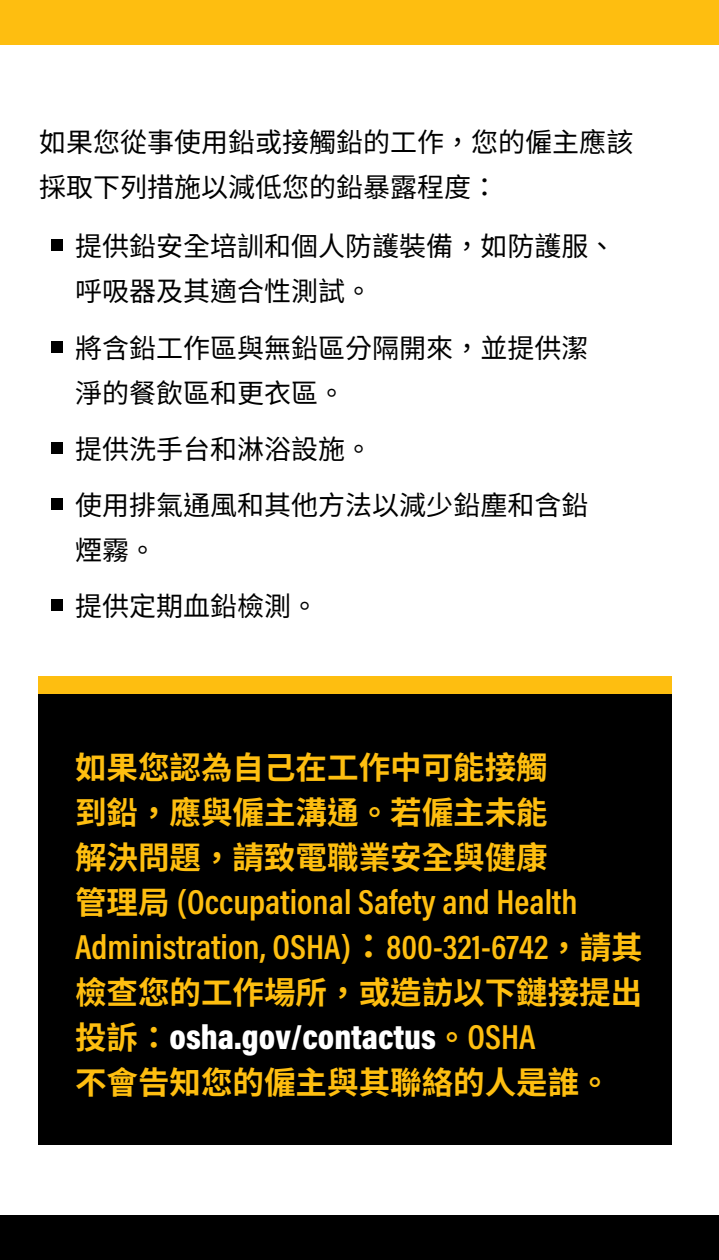
<style>
.page{position:relative;width:719px;height:1260px;background:#fff}
.page>*{position:absolute;margin:0;border:0;box-sizing:border-box;transform-origin:0 0}
.t1{font:600 35px/45px "Acumin Pro Cond";color:#febe10}
.t2{font:900 35px "Acumin Pro Cond";color:#fff}
.t3{font:700 31.5px/45px "Noto Sans CJ Ktc";color:#febe10;text-align:justify}
.t4{font:27px/45px "Noto Sans CJ Ktc";color:#000}
.s1{font-family:"Noto Sans CJ Ktc";font-weight:700;font-size:31.5px}
.s2{font-family:"Noto Sans CJ Ktc";font-weight:700}
.s3{font-family:"Noto Sans CJ Ktc";font-weight:700;font-size:31.5px;color:#febe10}
.s4{font-weight:600;color:#febe10}
</style>
<div class="page">
<div style="left:38px;top:679px;width:634px;height:466px;background:#000"></div>
<div style="left:0;top:0;width:719px;height:45px;background:#febe10"></div>
<div style="left:51px;top:239px;width:12px;height:12px;background:#000"></div>
<div style="left:51px;top:341px;width:12px;height:12px;background:#000"></div>
<div style="left:51px;top:442px;width:12px;height:12px;background:#000"></div>
<div style="left:51px;top:498px;width:12px;height:12px;background:#000"></div>
<div style="left:51px;top:599px;width:12px;height:12px;background:#000"></div>
<div style="left:0;top:1215px;width:719px;height:45px;background:#000"></div>
<div style="left:38px;top:677px;width:634px;height:17px;background:#febe10"></div>
<p class="t4" style="left:39px;top:120px;width:596px">如果您從事使用鉛或接觸鉛的工作，您的僱主應該採取下列措施以減低您的鉛暴露程度：</p>
<p class="t4" style="left:75px;top:224px;width:541px">提供鉛安全培訓和個人防護裝備，如防護服、呼吸器及其適合性測試。</p>
<p class="t4" style="left:75px;top:326px;width:514px">將含鉛工作區與無鉛區分隔開來，並提供潔淨的餐飲區和更衣區。</p>
<p class="t4" style="left:75px;top:427px;width:298px">提供洗手台和淋浴設施。</p>
<p class="t4" style="left:75px;top:483px;width:514px">使用排氣通風和其他方法以減少鉛塵和含鉛煙霧。</p>
<p class="t4" style="left:75px;top:584px;width:245px">提供定期血鉛檢測。</p>
<p class="t3" style="left:75px;top:746px;width:474px">如果您認為自己在工作中可能接觸到鉛，應與僱主溝通。若僱主未能解決問題，請致電職業安全與健康</p>
<p class="t1" style="left:75px;top:879px;width:569px"><span class="s1">管理局</span> (Occupational Safety and Health<br>Administration, OSHA)<span class="s2">：</span>800-321-6742<span class="s1">，請其</span></p>
<p class="t3" style="left:75px;top:971px;width:569px">檢查您的工作場所，或造訪以下鏈接提出</p>
<p class="t2" style="left:75px;top:1014px;width:462px"><span class="s3">投訴：</span>osha.gov/contactus<span class="s3">。</span><span class="s4">OSHA</span></p>
<p class="t3" style="left:75px;top:1061px;width:537px">不會告知您的僱主與其聯絡的人是誰。</p>
</div>
